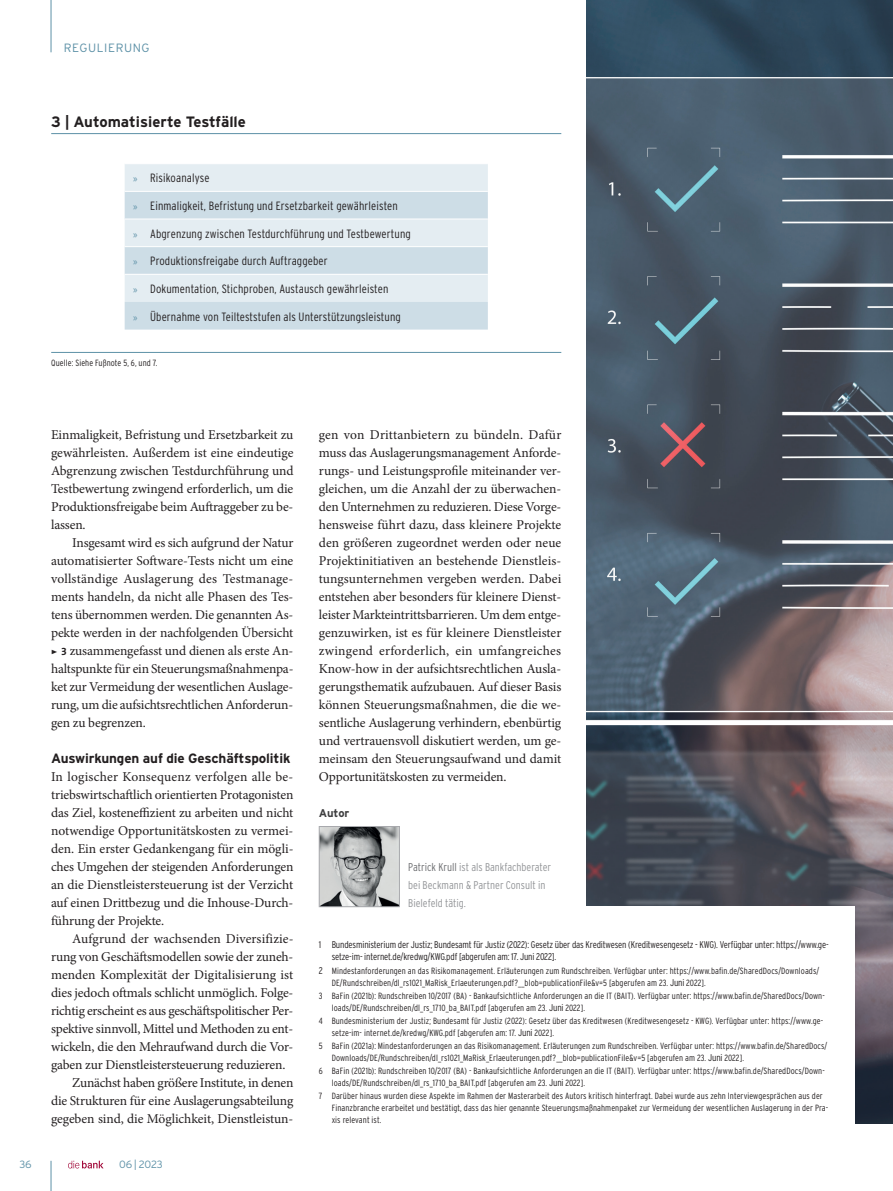
<style>
.page{position:relative;width:893px;height:1191px;background:#fff}
.page>*{position:absolute;margin:0;border:0;box-sizing:border-box;transform-origin:0 0}
.t1{font:700 15px "Interstate";color:#231f20}
.t2{font:13.5px/18px "Minion Pro";letter-spacing:-.01em;color:#231f20;text-align:justify}
.t3{font:700 13.5px "Interstate";letter-spacing:-.01em;color:#231f20}
.t4{font:13.5px "Minion Pro";letter-spacing:.01em;color:#231f20}
.t5{font:300 12px "Interstate Condensed";letter-spacing:.01em;color:#231f20}
.t6{font:300 12px "Interstate";letter-spacing:.05em;color:#5d91a7}
.t7{font:300 11.25px/18px "Interstate Condensed";color:#939598}
.t8{font:700 11.25px "Interstate";letter-spacing:-.01em;color:#3e3e3f}
.t9{font:300 10.5px "Interstate";letter-spacing:-.02em;color:#5d91a7}
.t10{font:300 9.75px/12px "Interstate Condensed";letter-spacing:-.015em;color:#231f20}
.t11{font:300 9px/12px "Interstate Condensed";letter-spacing:.01em;color:#231f20}
.s1{font-family:"Myriad Pro";font-weight:400;font-size:10.5px;color:#5d91a7}
.s2{font-family:"The Sans Bold Expert";font-size:10.5px}
.s3{color:#6c6d70}
.s4{font-size:9.75px}
</style>
<div class="page">
<hr style="left:51px;top:0;width:1px;height:52px;background:#5d91a7">
<svg style="left:68px;top:1160px;width:36px;height:8px"></svg>
<img style="left:587px;top:0;width:306px;height:1123px">
<hr style="left:51px;top:133px;width:510px;height:1px;background:#5d91a7">
<hr style="left:51px;top:352px;width:510px;height:1px;background:#5d91a7">
<div style="left:125px;top:164px;width:363px;height:27px;background:#e4edf2"></div>
<svg style="left:125px;top:192px;width:363px;height:137px;background:#d6e3ea"></svg>
<hr style="left:125px;top:219px;width:363px;height:1px;background:#fff">
<hr style="left:125px;top:246px;width:363px;height:1px;background:#fff">
<hr style="left:125px;top:274px;width:363px;height:1px;background:#fff">
<div style="left:319px;top:906px;width:536px;height:254px;background:#fff"></div>
<img style="left:321px;top:828px;width:77px;height:77px">
<div style="left:319px;top:826px;width:81px;height:81px;border:1px solid #a8a9ad"></div>
<hr style="left:51px;top:1160px;width:1px;height:31px;background:#5d91a7">
<p class="t6" style="left:64px;top:41px;width:87px">REGULIERUNG</p>
<p class="t1" style="left:51px;top:113px;width:196px">3 | Automatisierte Testfälle</p>
<p class="t5" style="left:133px;top:171px;width:78px"><span class="s1">»</span> Risikoanalyse</p>
<p class="t5" style="left:133px;top:199px;width:266px"><span class="s1">»</span> Einmaligkeit, Befristung und Ersetzbarkeit gewährleisten</p>
<p class="t5" style="left:133px;top:227px;width:279px"><span class="s1">»</span> Abgrenzung zwischen Testdurchführung und Testbewertung</p>
<p class="t5" style="left:133px;top:254px;width:196px"><span class="s1">»</span> Produktionsfreigabe durch Auftraggeber</p>
<p class="t5" style="left:133px;top:282px;width:257px"><span class="s1">»</span> Dokumentation, Stichproben, Austausch gewährleisten</p>
<p class="t5" style="left:133px;top:309px;width:269px"><span class="s1">»</span> Übernahme von Teilteststufen als Unterstützungsleistung</p>
<p class="t11" style="left:51px;top:356px;width:108px">Quelle: Siehe Fußnote 5, 6, und 7.</p>
<p class="t2" style="left:51px;top:426px;width:244px">Einmaligkeit, Befristung und Ersetzbarkeit zu gewährleisten. Außerdem ist eine eindeutige Abgrenzung zwischen Testdurchführung und Testbewertung zwingend erforderlich, um die Produktionsfreigabe beim Auftraggeber zu be&shy;lassen.</p>
<p class="t2" style="left:51px;top:534px;width:244px;text-indent:21px">Insgesamt wird es sich aufgrund der Natur automatisierter Software-Tests nicht um eine vollständige Auslagerung des Testmanage&shy;ments handeln, da nicht alle Phasen des Tes&shy;tens übernommen werden. Die genannten As&shy;pekte werden in der nachfolgenden Übersicht <span class="s2">ÿ 3</span> zusammengefasst und dienen als erste An&shy;haltspunkte für ein Steuerungsmaßnahmenpa&shy;ket zur Vermeidung der wesentlichen Auslage&shy;rung, um die aufsichtsrechtlichen Anforderun&shy;gen zu begrenzen.</p>
<p class="t3" style="left:51px;top:751px;width:241px">Auswirkungen auf die Geschäftspolitik</p>
<p class="t2" style="left:51px;top:768px;width:244px">In logischer Konsequenz verfolgen alle be&shy;triebswirtschaftlich orientierten Protagonisten das Ziel, kosteneffizient zu arbeiten und nicht notwendige Opportunitätskosten zu vermei&shy;den. Ein erster Gedankengang für ein mögli&shy;ches Umgehen der steigenden Anforderungen an die Dienstleistersteuerung ist der Verzicht auf einen Drittbezug und die Inhouse-Durch&shy;führung der Projekte.</p>
<p class="t4" style="left:72px;top:929px;width:223px">Aufgrund der wachsenden Diversifizie-</p>
<p class="t2" style="left:51px;top:947px;width:244px">rung von Geschäftsmodellen sowie der zuneh-</p>
<p class="t2" style="left:51px;top:965px;width:244px">menden Komplexität der Digitalisierung ist</p>
<p class="t2" style="left:51px;top:983px;width:244px">dies jedoch oftmals schlicht unmöglich. Folge-</p>
<p class="t2" style="left:51px;top:1001px;width:244px">richtig erscheint es aus geschäftspolitischer Per-</p>
<p class="t2" style="left:51px;top:1019px;width:244px">spektive sinnvoll, Mittel und Methoden zu ent-</p>
<p class="t2" style="left:51px;top:1037px;width:244px">wickeln, die den Mehraufwand durch die Vor-</p>
<p class="t2" style="left:51px;top:1055px;width:236px">gaben zur Dienstleistersteuerung reduzieren.</p>
<p class="t2" style="left:72px;top:1073px;width:223px">Zunächst haben größere Institute, in denen</p>
<p class="t2" style="left:51px;top:1091px;width:244px">die Strukturen für eine Auslagerungsabteilung</p>
<p class="t2" style="left:51px;top:1109px;width:244px">gegeben sind, die Möglichkeit, Dienstleistun-</p>
<p class="t9" style="left:19px;top:1158px;width:14px">36</p>
<p class="t9" style="left:119px;top:1158px;width:45px">06 | 2023</p>
<p class="t2" style="left:319px;top:426px;width:244px">gen von Drittanbietern zu bündeln. Dafür muss das Auslagerungsmanagement Anforde&shy;rungs- und Leistungsprofile miteinander ver&shy;gleichen, um die Anzahl der zu überwachen&shy;den Unternehmen zu reduzieren. Diese Vorge&shy;hensweise führt dazu, dass kleinere Projekte den größeren zugeordnet werden oder neue Projektinitiativen an bestehende Dienstleis&shy;tungsunternehmen vergeben werden. Dabei entstehen aber besonders für kleinere Dienst&shy;leister Markteintrittsbarrieren. Um dem entge&shy;genzuwirken, ist es für kleinere Dienstleister zwingend erforderlich, ein umfangreiches Know-how in der aufsichtsrechtlichen Ausla&shy;gerungsthematik aufzubauen. Auf dieser Basis können Steuerungsmaßnahmen, die die we&shy;sentliche Auslagerung verhindern, ebenbürtig und vertrauensvoll diskutiert werden, um ge&shy;meinsam den Steuerungsaufwand und damit Opportunitätskosten zu vermeiden.</p>
<p class="t8" style="left:319px;top:807px;width:32px">Autor</p>
<p class="t7" style="left:408px;top:858px;width:144px"><span class="s3">Patrick Krull</span> ist als Bankfachberater bei Beckmann &amp; Partner Consult in<br>Bielefeld tätig.</p>
<p class="t10" style="left:332px;top:939px;width:499px;text-indent:-13px">1 Bundesministerium der Justiz; Bundesamt für Justiz (2022): Gesetz über das Kreditwesen (Kreditwesengesetz - KWG). Verfügbar unter: https://www.ge&shy;setze-im- internet.de/kredwg/KWG.pdf [abgerufen am: 17. Juni 2022].</p>
<p class="t11" style="left:332px;top:964px;width:489px;text-indent:-13px"><span class="s4">2</span> Mindestanforderungen an das Risikomanagement. Erläuterungen zum Rundschreiben. Verfügbar unter: https://www.bafin.de/SharedDocs/Downloads/<br>DE/Rundschreiben/dl_rs1021_MaRisk_Erlaeuterungen.pdf?__blob=publicationFile&amp;v=5 [abgerufen am 23. <span class="s4">Juni</span> 2022].</p>
<p class="t11" style="left:332px;top:989px;width:495px;text-indent:-13px">3 BaFin (2021b): Rundschreiben 10/2017 (BA) - Bankaufsichtliche Anforderungen an die IT (BAIT). Verfügbar unter: https://www.bafin.de/SharedDocs/Down&shy;loads/DE/Rundschreiben/dl_rs_1710_ba_BAIT.pdf [abgerufen am 23. <span class="s4">Juni</span> 2022].</p>
<p class="t11" style="left:332px;top:1014px;width:493px;text-indent:-13px">4 Bundesministerium der Justiz; Bundesamt für Justiz (2022): Gesetz über das Kreditwesen (Kreditwesengesetz - KWG). Verfügbar unter: https://www.ge&shy;setze-im- internet.de/kredwg/KWG.pdf [abgerufen am: 17. <span class="s4">Juni</span> 2022].</p>
<p class="t11" style="left:332px;top:1039px;width:497px;text-indent:-13px">5 BaFin (2021a): Mindestanforderungen an das Risikomanagement. Erläuterungen zum Rundschreiben. Verfügbar unter: https://www.bafin.de/SharedDocs/<br>Downloads/DE/Rundschreiben/dl_rs1021_MaRisk_Erlaeuterungen.pdf?__blob=publicationFile&amp;v=5 [abgerufen am 23. <span class="s4">Juni</span> 2022].</p>
<p class="t11" style="left:332px;top:1064px;width:495px;text-indent:-13px">6 BaFin (2021b): Rundschreiben 10/2017 (BA) - Bankaufsichtliche Anforderungen an die IT (BAIT). Verfügbar unter: https://www.bafin.de/SharedDocs/Down&shy;loads/DE/Rundschreiben/dl_rs_1710_ba_BAIT.pdf [abgerufen am 23. <span class="s4">Juni</span> 2022].</p>
<p class="t11" style="left:332px;top:1089px;width:498px;text-indent:-13px">7 Darüber hinaus wurden diese Aspekte im Rahmen der Masterarbeit des Autors kritisch hinterfragt. Dabei wurde aus zehn Interviewgesprächen aus der<br>Finanzbranche erarbeitet und bestätigt, dass das hier genannte Steuerungsmaßnahmenpaket zur Vermeidung der wesentlichen Auslagerung in der Pra&shy;xis relevant ist.</p>
</div>
